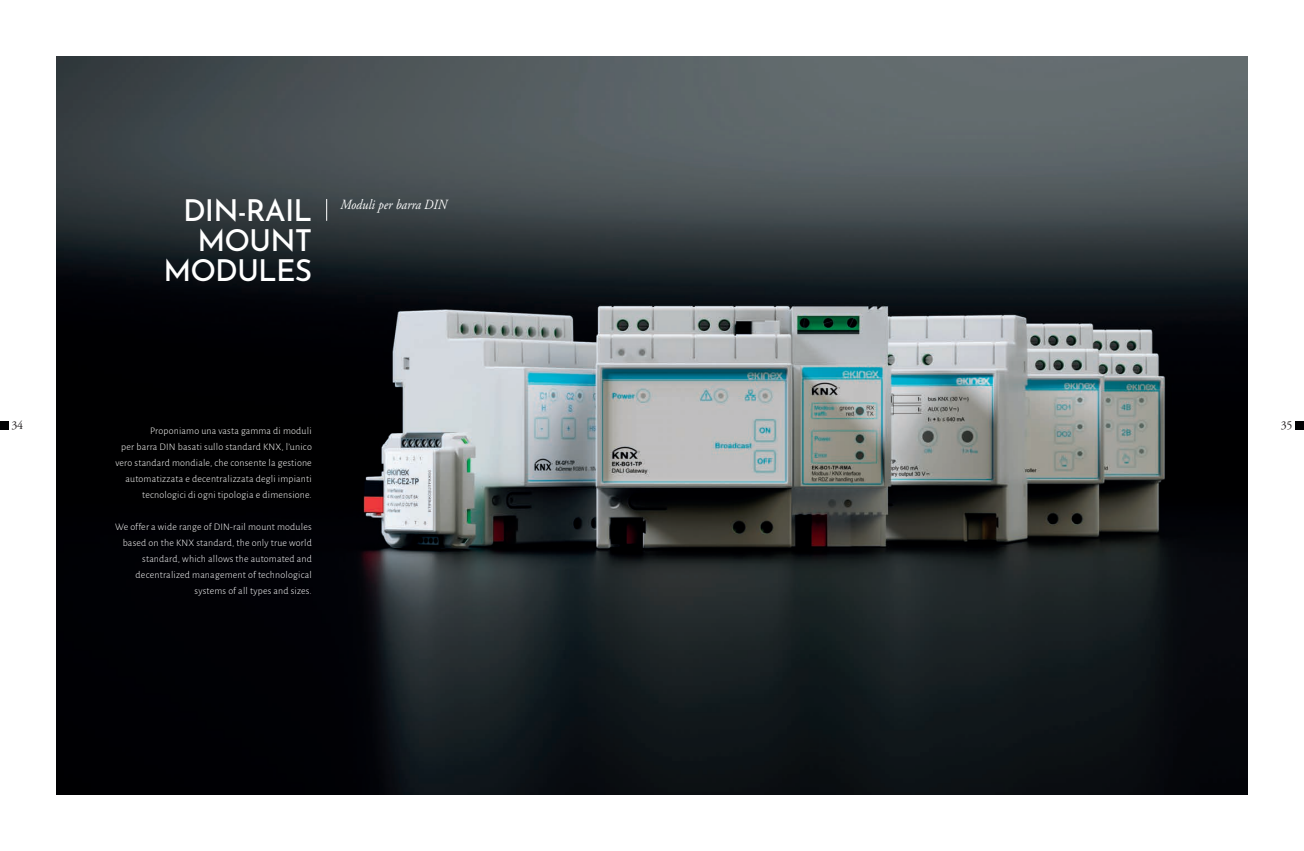
<style>
.page{position:relative;width:1304px;height:851px;background:#fff}
.page>*{position:absolute;margin:0;border:0;box-sizing:border-box;transform-origin:0 0}
.t1{font:500 30px/30px "Josefin Sans";letter-spacing:-.03em;color:#fff;text-align:right}
.t2{font:italic 14px "Adobe Garamond Pro";color:#fff;scale:.9 1}
.t3{font:12px "Adobe Garamond Pro";color:#231f20}
.t4{font:300 10px/16px "Alegreya Sans";letter-spacing:.02em;color:#fff;text-align:right}
</style>
<div class="page">
<img style="left:57px;top:57px;width:1190px;height:737px">
<div style="left:1295px;top:421px;width:9px;height:8px;background:#010203"></div>
<div style="left:0;top:421px;width:9px;height:8px;background:#010203"></div>
<svg style="left:326px;top:199px;width:1px;height:22px"></svg>
<h1 class="t1" style="left:163px;top:198px;width:150px">DIN-RAIL<br>MOUNT<br>MODULES</h1>
<h2 class="t2" style="left:340px;top:199px;width:120px">Moduli per barra DIN</h2>
<p class="t3" style="left:11px;top:420px;width:13px">34</p>
<p class="t3" style="left:1281px;top:420px;width:13px">35</p>
<p class="t4" style="left:115px;top:422px;width:198px">Proponiamo una vasta gamma di moduli<br>per barra DIN basati sullo standard KNX, l’unico vero standard mondiale, che consente la gestione automatizzata e decentralizzata degli impianti tecnologici di ogni tipologia e dimensione.</p>
<p class="t4" style="left:115px;top:518px;width:198px">We offer a wide range of DIN-rail mount modules based on the KNX standard, the only true world standard, which allows the automated and decentralized management of technological systems of all types and sizes.</p>
</div>
